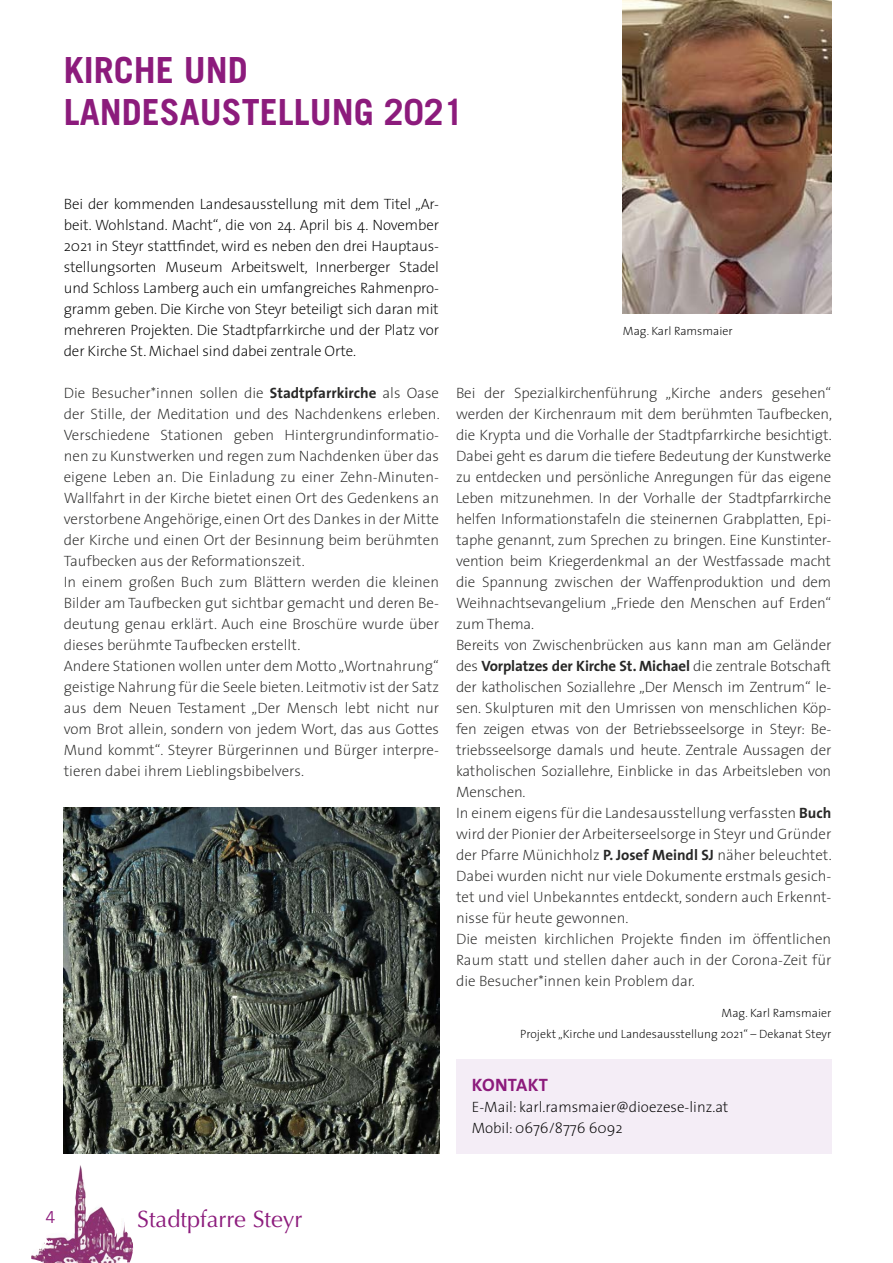
<style>
.page{position:relative;width:893px;height:1263px;background:#fff}
.page>*{position:absolute;margin:0;border:0;box-sizing:border-box;transform-origin:0 0}
.t1{font:700 36px/42px "Trade Gothic LT Std";color:#8c1b7c}
.t2{font:23.55px "Optima";color:#8c1b7c}
.t3{font:700 18px "The Sans";letter-spacing:.015em;color:#8c1b7c}
.t4{font:16.5px "Trade Gothic LT Std";color:#8c1b7c}
.t5{font:200 15px/21px "The Sans";color:#282827}
.t6{font:200 15px/21px "The Sans";letter-spacing:-.01em;color:#000;text-align:justify}
.t7{font:200 12px/21px "The Sans";color:#000;text-align:right}
.s1{font-weight:700}
</style>
<div class="page">
<img style="left:31px;top:1165px;width:103px;height:98px">
<img style="left:64px;top:807px;width:375px;height:347px">
<img style="left:623px;top:0;width:208px;height:314px">
<div style="left:456px;top:1059px;width:375px;height:95px;background:#f4edf6"></div>
<h1 class="t1" style="left:64px;top:48px;width:402px">KIRCHE UND<br>LANDESAUSTELLUNG 2021</h1>
<p class="t6" style="left:64px;top:192px;width:377px">Bei der kommenden Landesausstellung mit dem Titel „Ar&shy;beit. Wohlstand. Macht“, die von 24. April bis 4. November 2021 in Steyr stattfindet, wird es neben den drei Hauptaus&shy;stellungsorten Museum Arbeitswelt, Innerberger Stadel und Schloss Lamberg auch ein umfangreiches Rahmenpro&shy;gramm geben. Die Kirche von Steyr beteiligt sich daran mit mehreren Projekten. Die Stadtpfarrkirche und der Platz vor der Kirche St. Michael sind dabei zentrale Orte.</p>
<p class="t5" style="left:64px;top:381px;width:377px">Die Besucher*innen sollen die <span class="s1">Stadtpfarrkirche</span> als Oase der Stille, der Meditation und des Nachdenkens erleben.<br>Verschiedene Stationen geben Hintergrundinformatio&shy;nen zu Kunstwerken und regen zum Nachdenken über das eigene Leben an. Die Einladung zu einer Zehn-Minuten-Wallfahrt in der Kirche bietet einen Ort des Gedenkens an verstorbene Angehörige, einen Ort des Dankes in der Mitte der Kirche und einen Ort der Besinnung beim berühmten Taufbecken aus der Reformationszeit.<br>In einem großen Buch zum Blättern werden die kleinen Bilder am Taufbecken gut sichtbar gemacht und deren Be&shy;deutung genau erklärt. Auch eine Broschüre wurde über dieses berühmte Taufbecken erstellt.<br>Andere Stationen wollen unter dem Motto „Wortnahrung“ geistige Nahrung für die Seele bieten. Leitmotiv ist der Satz aus dem Neuen Testament „Der Mensch lebt nicht nur vom Brot allein, sondern von jedem Wort, das aus Gottes Mund kommt“. Steyrer Bürgerinnen und Bürger interpre&shy;tieren dabei ihrem Lieblingsbibelvers.</p>
<p class="t7" style="left:623px;top:320px;width:111px">Mag. Karl Ramsmaier</p>
<p class="t5" style="left:456px;top:381px;width:377px">Bei der Spezialkirchenführung „Kirche anders gesehen“ werden der Kirchenraum mit dem berühmten Taufbecken, die Krypta und die Vorhalle der Stadtpfarrkirche besichtigt.<br>Dabei geht es darum die tiefere Bedeutung der Kunstwerke zu entdecken und persönliche Anregungen für das eigene Leben mitzunehmen. In der Vorhalle der Stadtpfarrkirche helfen Informationstafeln die steinernen Grabplatten, Epi&shy;taphe genannt, zum Sprechen zu bringen. Eine Kunstinter&shy;vention beim Kriegerdenkmal an der Westfassade macht die Spannung zwischen der Waffenproduktion und dem Weihnachtsevangelium „Friede den Menschen auf Erden“ zum Thema.<br>Bereits von Zwischenbrücken aus kann man am Geländer des <span class="s1">Vorplatzes der Kirche St. Michael</span> die zentrale Botschaft der katholischen Soziallehre „Der Mensch im Zentrum“ le&shy;sen. Skulpturen mit den Umrissen von menschlichen Köp&shy;fen zeigen etwas von der Betriebsseelsorge in Steyr: Be&shy;triebsseelsorge damals und heute. Zentrale Aussagen der katholischen Soziallehre, Einblicke in das Arbeitsleben von Menschen.<br>In einem eigens für die Landesausstellung verfassten <span class="s1">Buch </span>wird der Pionier der Arbeiterseelsorge in Steyr und Gründer der Pfarre Münichholz <span class="s1">P. Josef Meindl SJ</span> näher beleuchtet.<br>Dabei wurden nicht nur viele Dokumente erstmals gesich&shy;tet und viel Unbekanntes entdeckt, sondern auch Erkennt&shy;nisse für heute gewonnen.<br>Die meisten kirchlichen Projekte finden im öffentlichen Raum statt und stellen daher auch in der Corona-Zeit für die Besucher*innen kein Problem dar.</p>
<p class="t7" style="left:520px;top:1002px;width:313px">Mag. Karl Ramsmaier<br>Projekt „Kirche und Landesausstellung 2021“ – Dekanat Steyr</p>
<p class="t3" style="left:472px;top:1069px;width:78px">KONTAKT</p>
<p class="t6" style="left:472px;top:1095px;width:258px">E-Mail: karl.ramsmaier@dioezese-linz.at<br>Mobil: 0676/8776 6092</p>
<p class="t4" style="left:46px;top:1207px;width:12px">4</p>
<h2 class="t2" style="left:137px;top:1205px;width:167px">Stadtpfarre Steyr</h2>
</div>
